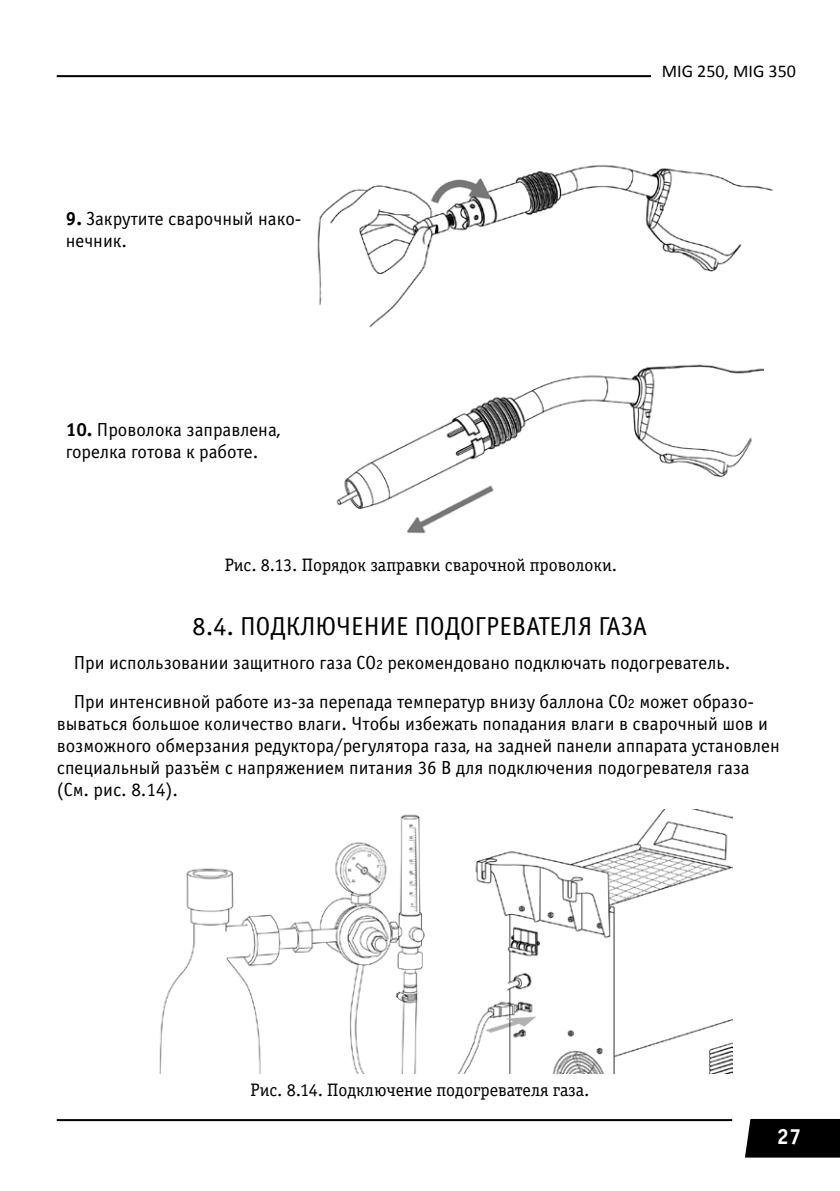
<style>
.page{position:relative;width:840px;height:1191px;background:#fff}
.page>*{position:absolute;margin:0;border:0;box-sizing:border-box;transform-origin:0 0}
.t1{font:26px "Officina Sans C";color:#000}
.t2{font:700 22px "Officina Serif C";color:#fff}
.t3{font:19px/22px "Officina Sans C";color:#000}
.t4{font:18px "Officina Serif Book C";color:#000}
.t5{font:18px "Calibri";color:#000}
.s1{font-weight:700}
.s2{font-size:14px}
</style>
<div class="page">
<div style="left:745px;top:1119px;width:94px;height:38px;background:#000"></div>
<hr style="left:57px;top:1119px;width:674px;height:2px;background:#000">
<hr style="left:57px;top:75px;width:593px;height:2px;background:#000">
<img style="left:317px;top:165px;width:457px;height:163px">
<img style="left:336px;top:364px;width:427px;height:170px">
<img style="left:159px;top:809px;width:573px;height:264px">
<p class="t3" style="left:66px;top:208px;width:237px"><span class="s1">9.</span> Закрутите сварочный нако&shy;нечник.</p>
<p class="t5" style="left:661px;top:60px;width:136px">MIG 250, MIG 350</p>
<p class="t3" style="left:66px;top:419px;width:216px"><span class="s1">10.</span> Проволока заправлена, горелка готова к работе.</p>
<p class="t4" style="left:224px;top:555px;width:394px">Рис. 8.13. Порядок заправки сварочной проволоки.</p>
<h1 class="t1" style="left:192px;top:612px;width:456px">8.4. ПОДКЛЮЧЕНИЕ ПОДОГРЕВАТЕЛЯ ГАЗА</h1>
<p class="t3" style="left:74px;top:643px;width:681px;line-height:39px">При использовании защитного газа СО<span class="s2">2</span> рекомендовано подключать подогреватель.<br>При интенсивной работе из-за перепада температур внизу баллона СО<span class="s2">2</span> может образо-</p>
<p class="t3" style="left:57px;top:713px;width:724px">вываться большое количество влаги. Чтобы избежать попадания влаги в сварочный шов и возможного обмерзания редуктора/регулятора газа, на задней панели аппарата установлен специальный разъём с напряжением питания 36 В для подключения подогревателя газа (См. рис. 8.14).</p>
<p class="t4" style="left:250px;top:1079px;width:340px">Рис. 8.14. Подключение подогревателя газа.</p>
<p class="t2" style="left:776px;top:1124px;width:26px">27</p>
</div>
